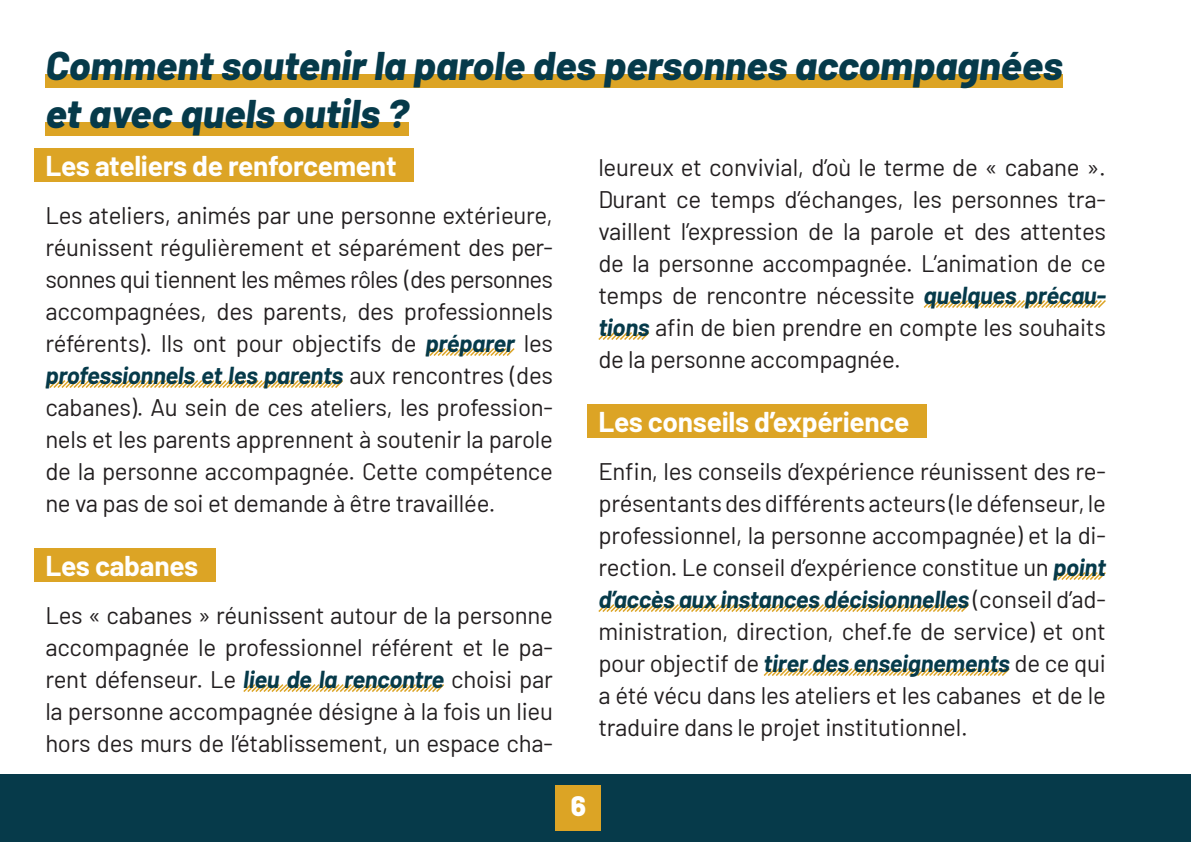
<style>
.page{position:relative;width:1191px;height:842px;background:#fff}
.page>*{position:absolute;margin:0;border:0;box-sizing:border-box;transform-origin:0 0}
.ST-T1{font:italic 800 40px "Barlow";color:#063a4a}
.ST-T2{font:700 28px "Barlow";letter-spacing:-.01em;color:#fff}
.t1{font:800 28px "Barlow";color:#fff}
.ST-Texte{font:24px/32px "Barlow";letter-spacing:-.01em;color:#231f20;text-align:justify}
.s1{font-weight:700;font-style:italic;color:#063a4a}
</style>
<div class="page">
<div style="left:0;top:774px;width:1191px;height:68px;background:#063a4a"></div>
<div style="left:556px;top:785px;width:45px;height:46px;background:#dca425"></div>
<div style="left:45px;top:74px;width:1017px;height:14px;background:#dca425"></div>
<div style="left:45px;top:122px;width:364px;height:14px;background:#dca425"></div>
<div style="left:34px;top:148px;width:380px;height:34px;background:#dca425"></div>
<svg style="left:425px;top:348px;width:90px;height:8px"></svg>
<svg style="left:45px;top:380px;width:298px;height:8px"></svg>
<div style="left:34px;top:548px;width:181px;height:34px;background:#dca425"></div>
<svg style="left:243px;top:684px;width:201px;height:8px"></svg>
<svg style="left:923px;top:300px;width:183px;height:8px"></svg>
<svg style="left:598px;top:332px;width:52px;height:8px"></svg>
<div style="left:587px;top:404px;width:339px;height:34px;background:#dca425"></div>
<svg style="left:1053px;top:572px;width:53px;height:8px"></svg>
<svg style="left:598px;top:604px;width:371px;height:8px"></svg>
<svg style="left:763px;top:668px;width:247px;height:8px"></svg>
<p class="ST-T1" style="left:45px;top:36px;width:1018px">Comment soutenir la parole des personnes accompagnées</p>
<p class="ST-T1" style="left:45px;top:84px;width:365px">et avec quels outils ?</p>
<p class="ST-T2" style="left:45px;top:145px;width:353px">Les ateliers de renforcement</p>
<p class="ST-Texte" style="left:45px;top:198px;width:509px">Les ateliers, animés par une personne extérieure, réunissent régulièrement et séparément des per&shy;sonnes qui tiennent les mêmes rôles (des personnes accompagnées, des parents, des professionnels référents). Ils ont pour objectifs de <span class="s1">préparer</span> les <span class="s1">professionnels et les parents</span> aux rencontres (des cabanes). Au sein de ces ateliers, les profession&shy;nels et les parents apprennent à soutenir la parole de la personne accompagnée. Cette compétence ne va pas de soi et demande à être travaillée.</p>
<p class="ST-T2" style="left:45px;top:545px;width:154px">Les cabanes</p>
<p class="ST-Texte" style="left:45px;top:598px;width:509px">Les « cabanes » réunissent autour de la personne accompagnée le professionnel référent et le pa&shy;rent défenseur. Le <span class="s1">lieu de la rencontre</span> choisi par la personne accompagnée désigne à la fois un lieu hors des murs de l’établissement, un espace cha-</p>
<p class="ST-Texte" style="left:598px;top:150px;width:509px">leureux et convivial, d’où le terme de « cabane ».<br>Durant ce temps d’échanges, les personnes tra&shy;vaillent l’expression de la parole et des attentes de la personne accompagnée. L’animation de ce temps de rencontre nécessite <span class="s1">quelques précau&shy;tions</span> afin de bien prendre en compte les souhaits de la personne accompagnée.</p>
<p class="ST-T2" style="left:598px;top:401px;width:313px">Les conseils d’expérience</p>
<p class="ST-Texte" style="left:598px;top:454px;width:509px">Enfin, les conseils d’expérience réunissent des re&shy;présentants des différents acteurs (le défenseur, le professionnel, la personne accompagnée) et la di&shy;rection. Le conseil d’expérience constitue un <span class="s1">point d’accès aux instances décisionnelles</span> (conseil d’ad&shy;ministration, direction, chef.fe de service) et ont pour objectif de <span class="s1">tirer des enseignements</span> de ce qui a été vécu dans les ateliers et les cabanes et de le traduire dans le projet institutionnel.</p>
<p class="t1" style="left:571px;top:785px;width:17px">6</p>
</div>
